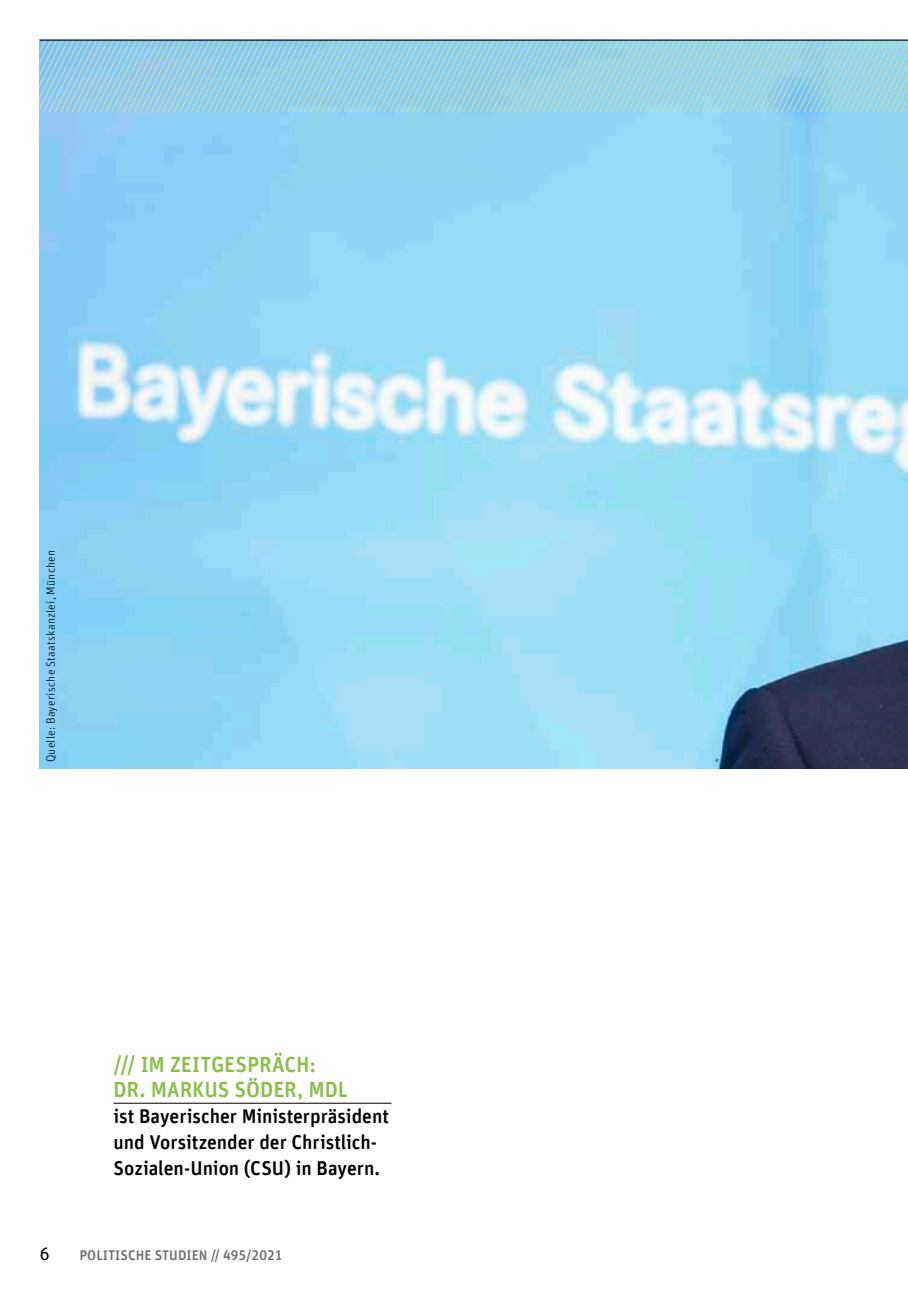
<style>
.page{position:relative;width:908px;height:1304px;background:#fff}
.page>*{position:absolute;margin:0;border:0;box-sizing:border-box;transform-origin:0 0}
.t1{font:500 22px/25px "Unit Rounded Offc";letter-spacing:-.005em;color:#89bf4a}
.t2{font:500 20px/26px "Unit Rounded Offc";letter-spacing:-.005em;color:#000}
.t3{font:18px "Unit Rounded Offc";color:#000}
.t4{font:500 14px "Unit Rounded Offc";color:#6f6f6e}
.t5{font:300 12px "Unit Rounded Offc";letter-spacing:.02em;color:#000}
</style>
<div class="page">
<img style="left:40px;top:111px;width:867px;height:657px">
<hr style="left:113px;top:1103px;width:278px;height:1px;background:#000">
<svg style="left:40px;top:41px;width:96px;height:70px;background:#94cbe7"></svg>
<svg style="left:136px;top:41px;width:771px;height:70px;background:#98d3e5"></svg>
<hr style="left:40px;top:40px;width:867px;height:1px;background:#000">
<p class="t5" style="left:44px;top:762px;width:214px;rotate:-90deg">Quelle: Bayerische Staatskanzlei, München</p>
<p class="t1" style="left:113px;top:1052px;width:236px">/// IM ZEITGESPRÄCH:<br>DR. MARKUS SÖDER, MDL</p>
<p class="t2" style="left:113px;top:1103px;width:277px">ist Bayerischer Ministerpräsident und Vorsitzender der Christlich-<br>Sozialen-Union (CSU) in Bayern.</p>
<p class="t3" style="left:40px;top:1243px;width:11px">6</p>
<p class="t4" style="left:79px;top:1246px;width:204px">POLITISCHE STUDIEN // 495/2021</p>
</div>
